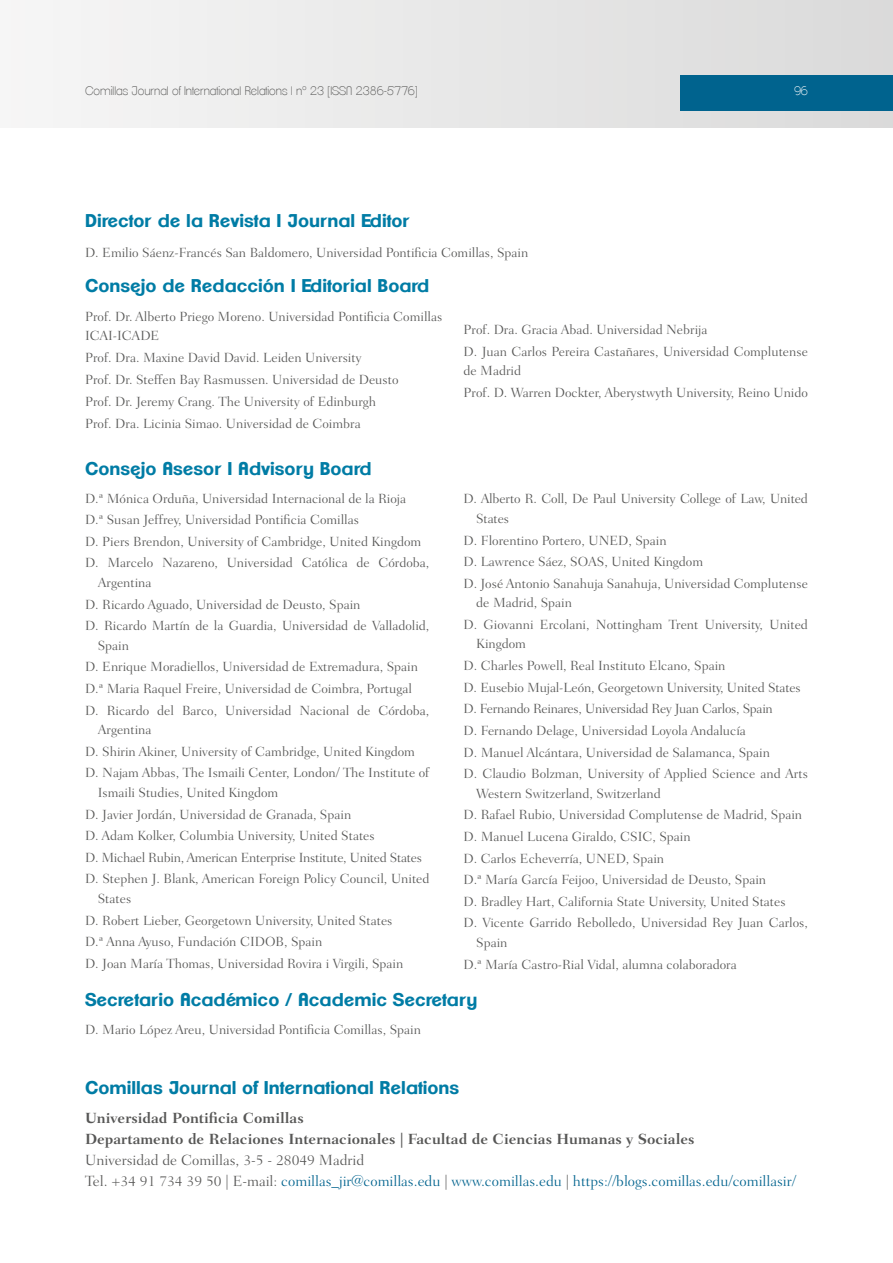
<style>
.page{position:relative;width:893px;height:1263px;background:#fff}
.page>*{position:absolute;margin:0;border:0;box-sizing:border-box;transform-origin:0 0}
.CONSEJO_REDACCIÓN__t{font:700 18px "Clemente P Dam";color:#007ca5}
._13_Subapartados{font:700 18px "Clemente P Dam";color:#007ca5}
.t1{font:300 15px "Fairfield LH";color:#00638e}
.t2{font:700 15px "Fairfield LH";color:#575756}
.t3{font:300 15px "Fairfield LH";color:#575756}
.t4{font:300 13.5px/19.5px "Fairfield LH";color:#575756}
.t5{font:300 13.5px "Fairfield LH";letter-spacing:-.02em;color:#575756}
.t6{font:200 12px "Clemente P Dac";color:#575756}
.t7{font:200 12px "Clemente P Dac";color:#fff}
.s1{color:#575756}
</style>
<div class="page">
<div style="left:0;top:0;width:893px;height:128px;background:linear-gradient(to right,#f6f6f6,#dadada)"></div>
<div style="left:680px;top:75px;width:213px;height:36px;background:#00638e"></div>
<p class="t6" style="left:85px;top:83px;width:334px">Comillas Journal of International Relations | nº 23 [ISSN 2386-5776]</p>
<p class="t7" style="left:794px;top:83px;width:15px">96</p>
<p class="CONSEJO_REDACCIÓN__t" style="left:85px;top:210px;width:326px">Director de la Revista I Journal Editor</p>
<p class="t4" style="left:85px;top:242px;width:445px">D. Emilio Sáenz-Francés San Baldomero, Universidad Pontificia Comillas, Spain</p>
<p class="CONSEJO_REDACCIÓN__t" style="left:85px;top:275px;width:346px">Consejo de Redacción I Editorial Board</p>
<p class="t4" style="left:85px;top:306px;width:359px">Prof. Dr. Alberto Priego Moreno. Universidad Pontificia Comillas<br>ICAI-ICADE</p>
<p class="t4" style="left:85px;top:348px;width:278px">Prof. Dra. Maxine David David. Leiden University</p>
<p class="t4" style="left:85px;top:370px;width:315px">Prof. Dr. Steffen Bay Rasmussen. Universidad de Deusto</p>
<p class="t4" style="left:85px;top:392px;width:293px">Prof. Dr. Jeremy Crang. The University of Edinburgh</p>
<p class="t4" style="left:85px;top:414px;width:277px">Prof. Dra. Licinia Simao. Universidad de Coimbra</p>
<p class="t4" style="left:463px;top:320px;width:245px">Prof. Dra. Gracia Abad. Universidad Nebrija</p>
<p class="t4" style="left:463px;top:342px;width:346px">D. Juan Carlos Pereira Castañares, Universidad Complutense de Madrid</p>
<p class="t4" style="left:463px;top:383px;width:346px">Prof. D. Warren Dockter, Aberystwyth University, Reino Unido</p>
<p class="CONSEJO_REDACCIÓN__t" style="left:85px;top:457px;width:288px">Consejo Asesor I Advisory Board</p>
<p class="t4" style="left:85px;top:488px;width:323px">D.ª Mónica Orduña, Universidad Internacional de la Rioja</p>
<p class="t4" style="left:85px;top:510px;width:275px">D.ª Susan Jeffrey, Universidad Pontificia Comillas</p>
<p class="t4" style="left:85px;top:532px;width:338px">D. Piers Brendon, University of Cambridge, United Kingdom</p>
<p class="t4" style="left:98px;top:553px;width:333px;text-indent:-13px">D. Marcelo Nazareno, Universidad Católica de Córdoba,<br>Argentina</p>
<p class="t4" style="left:85px;top:594px;width:277px">D. Ricardo Aguado, Universidad de Deusto, Spain</p>
<p class="t4" style="left:98px;top:616px;width:333px;text-indent:-13px">D. Ricardo Martín de la Guardia, Universidad de Valladolid,<br>Spain</p>
<p class="t4" style="left:85px;top:657px;width:334px">D. Enrique Moradiellos, Universidad de Extremadura, Spain</p>
<p class="t4" style="left:85px;top:679px;width:328px">D.ª Maria Raquel Freire, Universidad de Coimbra, Portugal</p>
<p class="t4" style="left:98px;top:700px;width:333px;text-indent:-13px">D. Ricardo del Barco, Universidad Nacional de Córdoba,<br>Argentina</p>
<p class="t4" style="left:85px;top:742px;width:331px">D. Shirin Akiner, University of Cambridge, United Kingdom</p>
<p class="t4" style="left:98px;top:763px;width:333px;text-indent:-13px">D. Najam Abbas, The Ismaili Center, London/ The Institute of<br>Ismaili Studies, United Kingdom</p>
<p class="t4" style="left:85px;top:804px;width:268px">D. Javier Jordán, Universidad de Granada, Spain</p>
<p class="t4" style="left:85px;top:826px;width:291px">D. Adam Kolker, Columbia University, United States</p>
<p class="t5" style="left:85px;top:850px;width:338px">D. Michael Rubin, American Enterprise Institute, United States</p>
<p class="t4" style="left:98px;top:869px;width:333px;text-indent:-13px">D. Stephen J. Blank, American Foreign Policy Council, United<br>States</p>
<p class="t4" style="left:85px;top:910px;width:309px">D. Robert Lieber, Georgetown University, United States</p>
<p class="t4" style="left:85px;top:932px;width:239px">D.ª Anna Ayuso, Fundación CIDOB, Spain</p>
<p class="t4" style="left:85px;top:954px;width:320px">D. Joan María Thomas, Universidad Rovira i Virgili, Spain</p>
<p class="t4" style="left:476px;top:489px;width:333px;text-indent:-13px">D. Alberto R. Coll, De Paul University College of Law, United<br>States</p>
<p class="t4" style="left:463px;top:530px;width:205px">D. Florentino Portero, UNED, Spain</p>
<p class="t4" style="left:463px;top:552px;width:241px">D. Lawrence Sáez, SOAS, United Kingdom</p>
<p class="t4" style="left:476px;top:574px;width:333px;text-indent:-13px">D. José Antonio Sanahuja Sanahuja, Universidad Complutense de Madrid, Spain</p>
<p class="t4" style="left:476px;top:615px;width:333px;text-indent:-13px">D. Giovanni Ercolani, Nottingham Trent University, United<br>Kingdom</p>
<p class="t4" style="left:463px;top:656px;width:263px">D. Charles Powell, Real Instituto Elcano, Spain</p>
<p class="t4" style="left:463px;top:677px;width:339px">D. Eusebio Mujal-León, Georgetown University, United States</p>
<p class="t5" style="left:463px;top:701px;width:311px">D. Fernando Reinares, Universidad Rey Juan Carlos, Spain</p>
<p class="t4" style="left:463px;top:721px;width:284px">D. Fernando Delage, Universidad Loyola Andalucía</p>
<p class="t4" style="left:463px;top:742px;width:308px">D. Manuel Alcántara, Universidad de Salamanca, Spain</p>
<p class="t4" style="left:476px;top:764px;width:333px;text-indent:-13px">D. Claudio Bolzman, University of Applied Science and Arts<br>Western Switzerland, Switzerland</p>
<p class="t4" style="left:463px;top:805px;width:340px">D. Rafael Rubio, Universidad Complutense de Madrid, Spain</p>
<p class="t4" style="left:463px;top:827px;width:229px">D. Manuel Lucena Giraldo, CSIC, Spain</p>
<p class="t4" style="left:463px;top:848px;width:202px">D. Carlos Echeverría, UNED, Spain</p>
<p class="t4" style="left:463px;top:870px;width:304px">D.ª María García Feijoo, Universidad de Deusto, Spain</p>
<p class="t4" style="left:463px;top:892px;width:324px">D. Bradley Hart, California State University, United States</p>
<p class="t4" style="left:476px;top:913px;width:333px;text-indent:-13px">D. Vicente Garrido Rebolledo, Universidad Rey Juan Carlos,<br>Spain</p>
<p class="t4" style="left:463px;top:954px;width:275px">D.ª María Castro-Rial Vidal, alumna colaboradora</p>
<p class="_13_Subapartados" style="left:85px;top:989px;width:394px">Secretario Académico / Academic Secretary</p>
<p class="t4" style="left:85px;top:1020px;width:337px">D. Mario López Areu, Universidad Pontificia Comillas, Spain</p>
<p class="_13_Subapartados" style="left:85px;top:1076px;width:376px">Comillas Journal of International Relations</p>
<p class="t2" style="left:85px;top:1109px;width:220px">Universidad Pontificia Comillas</p>
<p class="t2" style="left:85px;top:1130px;width:611px">Departamento de Relaciones Internacionales | Facultad de Ciencias Humanas y Sociales</p>
<p class="t3" style="left:85px;top:1151px;width:281px">Universidad de Comillas, 3-5 - 28049 Madrid</p>
<p class="t1" style="left:85px;top:1172px;width:712px"><span class="s1">Tel. +34 91 734 39 50 | E-mail:</span> comillas_jir@comillas.edu <span class="s1">|</span> www.comillas.edu <span class="s1">|</span> https://blogs.comillas.edu/comillasir/</p>
</div>
